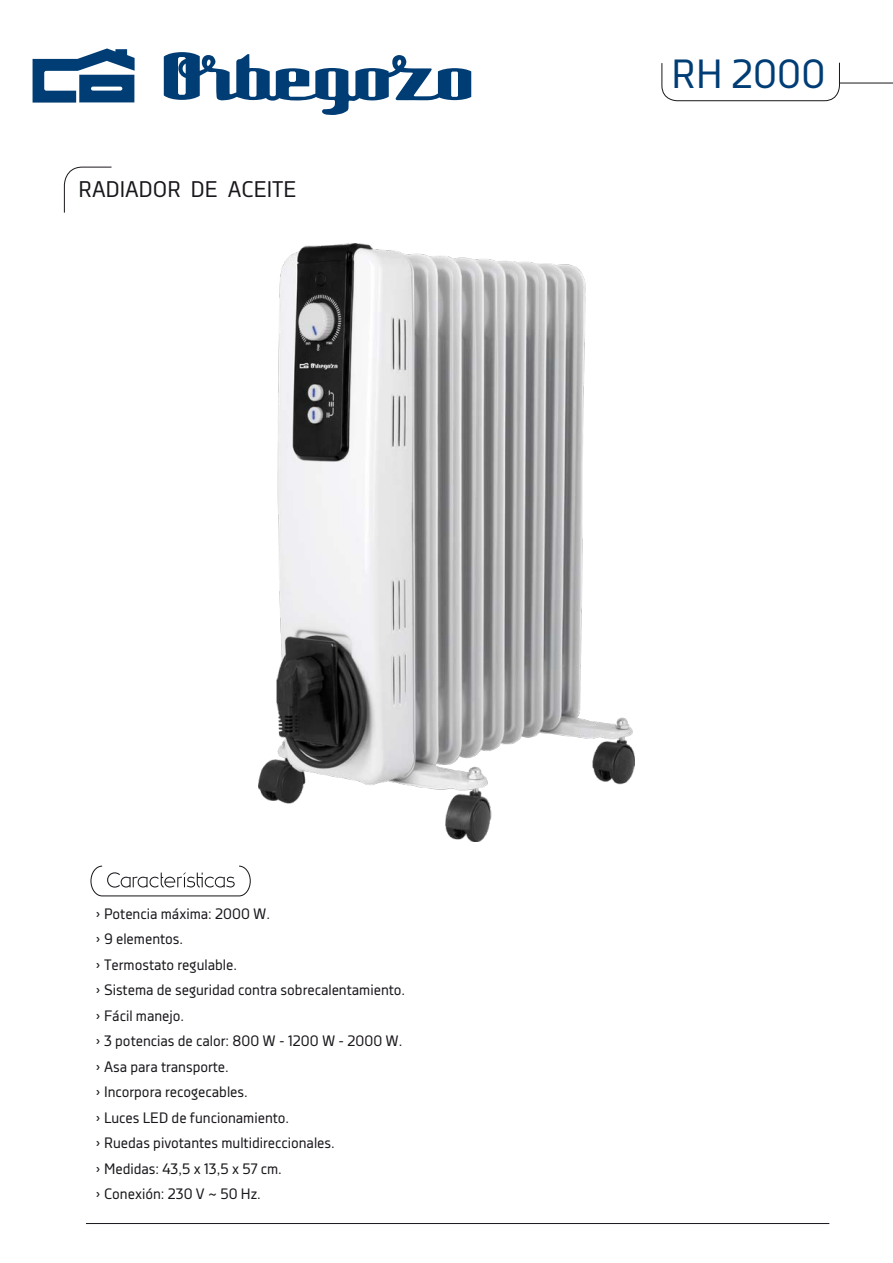
<style>
.page{position:relative;width:893px;height:1263px;background:#fff}
.page>*{position:absolute;margin:0;border:0;box-sizing:border-box;transform-origin:0 0}
.t1{font:40.5px "Decima Nova";color:#003d75}
.t2{font:22.5px "Decima Nova";color:#1a171c}
.t3{font:15px/25.5px "Decima Nova";color:#1a171c}
</style>
<div class="page">
<hr style="left:86px;top:1223px;width:743px;height:1px;background:#1a171c">
<svg style="left:90px;top:865px;width:161px;height:32px"></svg>
<hr style="left:840px;top:83px;width:53px;height:1px;background:#1a171c">
<svg style="left:661px;top:62px;width:179px;height:39px"></svg>
<svg style="left:33px;top:48px;width:438px;height:67px"></svg>
<svg style="left:64px;top:166px;width:48px;height:47px"></svg>
<img style="left:259px;top:243px;width:375px;height:599px">
<h2 class="t2" style="left:79px;top:176px;width:220px">RADIADOR DE ACEITE</h2>
<h1 class="t1" style="left:672px;top:51px;width:155px">RH 2000</h1>
<p class="t3" style="left:96px;top:901px;width:311px">› Potencia máxima: 2000 W.<br>› 9 elementos.<br>› Termostato regulable.<br>› Sistema de seguridad contra sobrecalentamiento. › Fácil manejo.<br>› 3 potencias de calor: 800 W - 1200 W - 2000 W. › Asa para transporte.<br>› Incorpora recogecables.<br>› Luces LED de funcionamiento.<br>› Ruedas pivotantes multidireccionales.<br>› Medidas: 43,5 x 13,5 x 57 cm.<br>› Conexión: 230 V ~ 50 Hz.</p>
</div>
